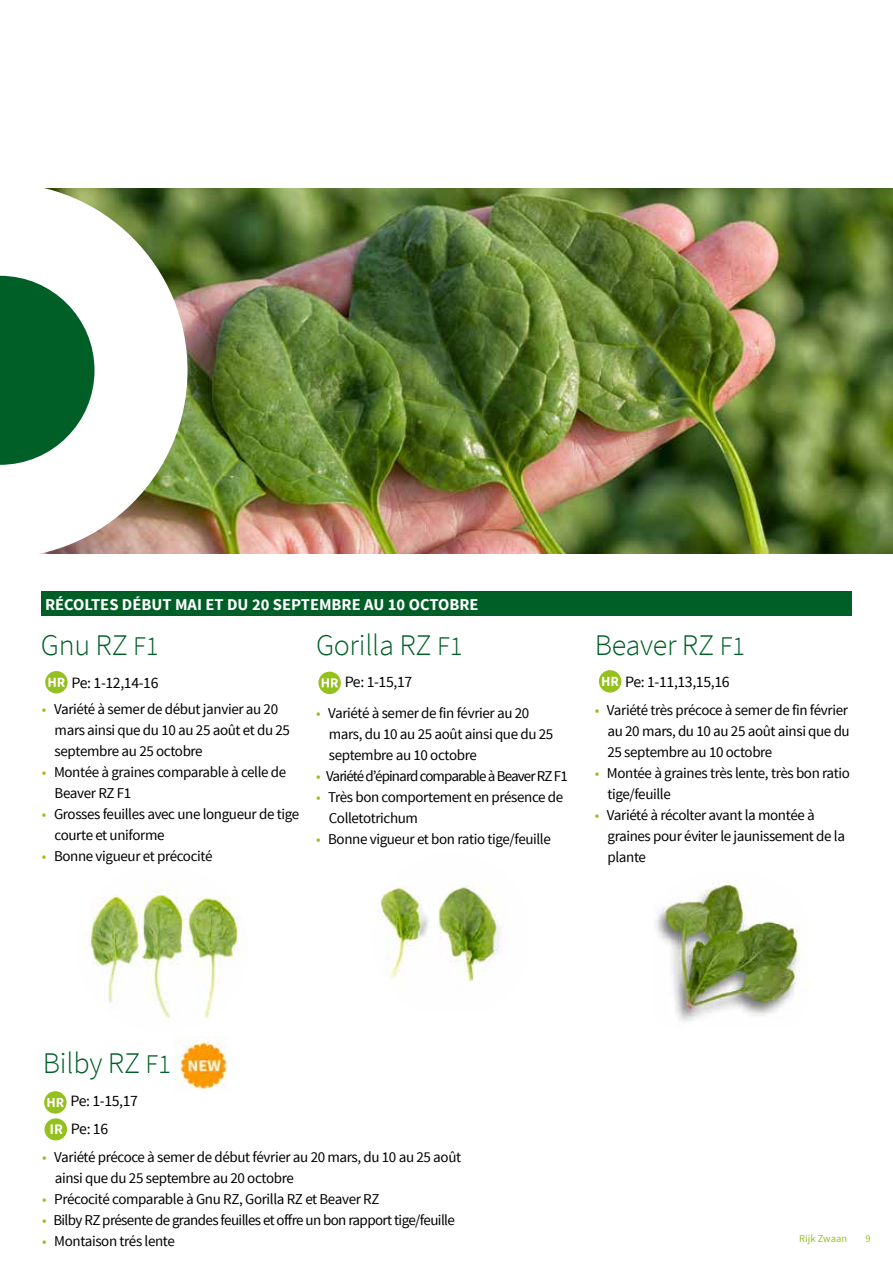
<style>
.page{position:relative;width:893px;height:1263px;background:#fff}
.page>*{position:absolute;margin:0;border:0;box-sizing:border-box;transform-origin:0 0}
.t1{font:300 30px "Source Sans Pro";letter-spacing:-.01em;color:#005f27}
.t2{font:700 16.5px "Source Sans Pro";color:#fff}
.t3{font:15.75px/27.9px "Source Sans Pro";letter-spacing:-.025em;color:#000}
.t4{font:15px/21px "Source Sans Pro";letter-spacing:-.025em;color:#000}
.t5{font:15px "Source Sans Pro";letter-spacing:-.06em;color:#000}
.t6{font:10.5px "Source Sans Pro";color:#95c11f}
.s1{font-size:27px}
.s2{color:#95c11f}
</style>
<div class="page">
<img style="left:188px;top:188px;width:705px;height:366px">
<img style="left:373px;top:886px;width:131px;height:98px">
<svg style="left:318px;top:672px;width:23px;height:22px"></svg>
<svg style="left:322px;top:678px;width:16px;height:9px"></svg>
<div style="left:41px;top:591px;width:810px;height:25px;background:#005f27"></div>
<div style="left:45px;top:671px;width:23px;height:22px;background:#95c11f;border-radius:50%"></div>
<svg style="left:48px;top:678px;width:17px;height:9px"></svg>
<img style="left:81px;top:880px;width:167px;height:139px">
<img style="left:655px;top:880px;width:153px;height:142px">
<div style="left:599px;top:670px;width:22px;height:23px;background:#95c11f;border-radius:50%"></div>
<svg style="left:602px;top:677px;width:17px;height:9px"></svg>
<svg style="left:0;top:188px;width:188px;height:366px"></svg>
<svg style="left:0;top:276px;width:95px;height:189px"></svg>
<svg style="left:44px;top:1091px;width:23px;height:23px"></svg>
<svg style="left:47px;top:1098px;width:17px;height:9px"></svg>
<div style="left:45px;top:1118px;width:22px;height:22px;background:#95c11f;border-radius:50%"></div>
<svg style="left:51px;top:1124px;width:12px;height:10px"></svg>
<img style="left:174px;top:1036px;width:54px;height:54px">
<p class="t2" style="left:45px;top:593px;width:435px">RÉCOLTES DÉBUT MAI ET DU 20 SEPTEMBRE AU 10 OCTOBRE</p>
<h1 class="t1" style="left:41px;top:627px;width:120px">Gnu RZ <span class="s1">F1</span></h1>
<h1 class="t1" style="left:316px;top:627px;width:148px">Gorilla RZ <span class="s1">F1</span></h1>
<h1 class="t1" style="left:595px;top:627px;width:152px">Beaver RZ <span class="s1">F1</span></h1>
<p class="t3" style="left:72px;top:669px;width:89px">Pe: 1-12,14-16</p>
<p class="t4" style="left:55px;top:699px;width:237px;text-indent:-13px"><span class="s2">•</span> Variété à semer de début janvier au 20 mars ainsi que du 10 au 25 août et du 25 septembre au 25 octobre</p>
<p class="t4" style="left:55px;top:762px;width:233px;text-indent:-13px"><span class="s2">•</span> Montée à graines comparable à celle de<br>Beaver RZ F1</p>
<p class="t4" style="left:55px;top:804px;width:246px;text-indent:-13px"><span class="s2">•</span> Grosses feuilles avec une longueur de tige courte et uniforme</p>
<p class="t4" style="left:42px;top:846px;width:172px"><span class="s2">•</span> Bonne vigueur et précocité</p>
<p class="t3" style="left:345px;top:668px;width:69px">Pe: 1-15,17</p>
<p class="t4" style="left:329px;top:703px;width:226px;text-indent:-13px"><span class="s2">•</span> Variété à semer de fin février au 20 mars, du 10 au 25 août ainsi que du 25 septembre au 10 octobre</p>
<p class="t5" style="left:316px;top:767px;width:253px"><span class="s2">•</span> Variété d’épinard comparable à Beaver RZ F1</p>
<p class="t4" style="left:329px;top:787px;width:236px;text-indent:-13px"><span class="s2">•</span> Très bon comportement en présence de<br>Colletotrichum</p>
<p class="t4" style="left:316px;top:829px;width:236px"><span class="s2">•</span> Bonne vigueur et bon ratio tige/feuille</p>
<p class="t3" style="left:625px;top:668px;width:106px">Pe: 1-11,13,15,16</p>
<p class="t4" style="left:607px;top:700px;width:244px;text-align:justify;text-indent:-13px"><span class="s2">•</span> Variété très précoce à semer de fin février au 20 mars, du 10 au 25 août ainsi que du 25 septembre au 10 octobre</p>
<p class="t4" style="left:607px;top:763px;width:244px;text-indent:-13px"><span class="s2">•</span> Montée à graines très lente, très bon ratio tige/feuille</p>
<p class="t4" style="left:607px;top:805px;width:239px;text-indent:-13px"><span class="s2">•</span> Variété à récolter avant la montée à graines pour éviter le jaunissement de la plante</p>
<h1 class="t1" style="left:43px;top:1044px;width:130px">Bilby RZ <span class="s1">F1</span></h1>
<p class="t3" style="left:70px;top:1087px;width:69px">Pe: 1-15,17<br>Pe: 16</p>
<p class="t4" style="left:55px;top:1147px;width:408px;text-indent:-13px"><span class="s2">•</span> Variété précoce à semer de début février au 20 mars, du 10 au 25 août ainsi que du 25 septembre au 20 octobre</p>
<p class="t4" style="left:42px;top:1189px;width:339px"><span class="s2">•</span> Précocité comparable à Gnu RZ, Gorilla RZ et Beaver RZ</p>
<p class="t4" style="left:42px;top:1210px;width:414px"><span class="s2">•</span> Bilby RZ présente de grandes feuilles et offre un bon rapport tige/feuille</p>
<p class="t4" style="left:42px;top:1231px;width:134px"><span class="s2">•</span> Montaison trés lente</p>
<p class="t6" style="left:799px;top:1232px;width:50px">Rijk Zwaan</p>
<p class="t6" style="left:865px;top:1232px;width:7px">9</p>
</div>
